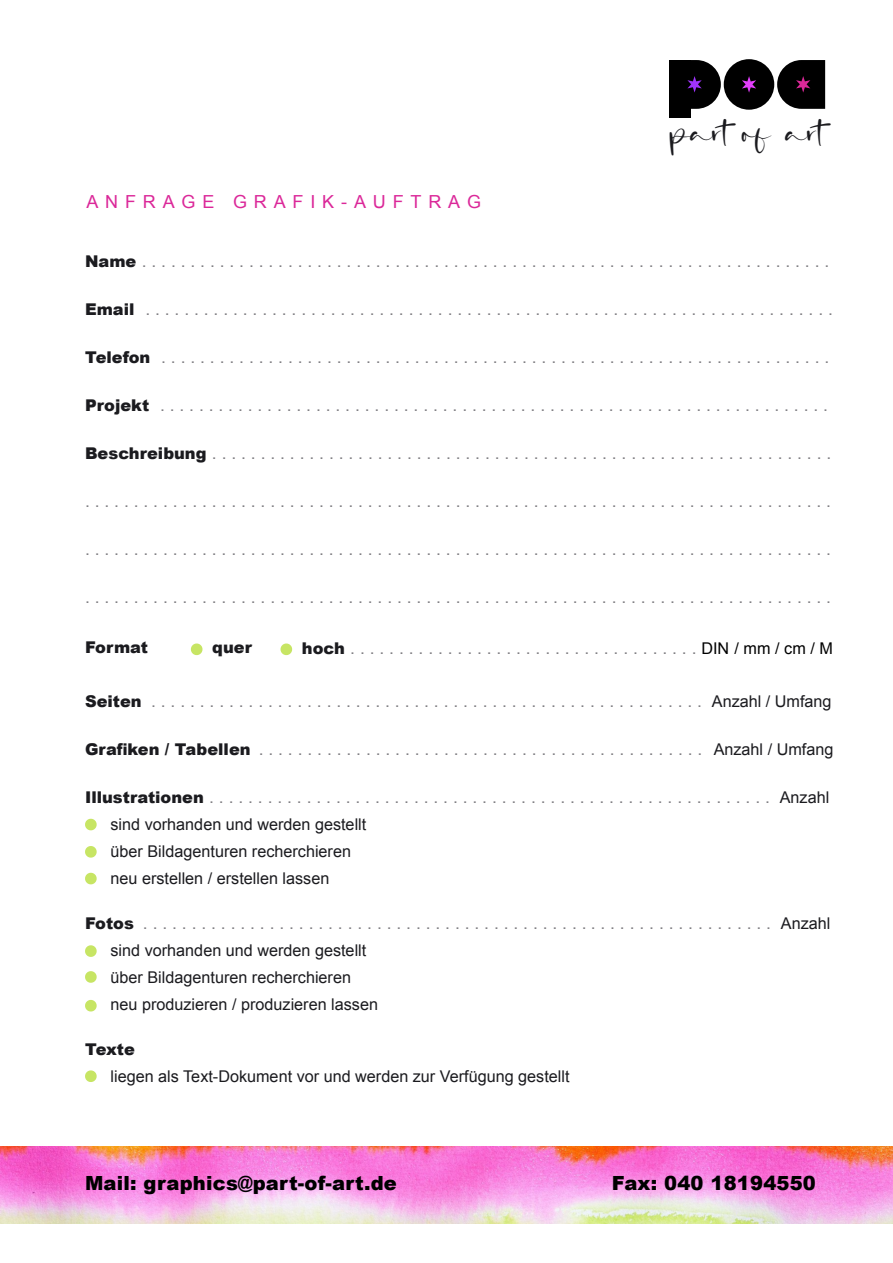
<style>
.page{position:relative;width:893px;height:1263px;background:#fff}
.page>*{position:absolute;margin:0;border:0;box-sizing:border-box;transform-origin:0 0}
.t1{font:46.8px "Thinker Justice";color:#1b1b1f}
.t2{font:900 19.5px "Arial";letter-spacing:.01em;color:#000}
.t3{font:18px "Arial";letter-spacing:.38em;color:#db2899}
.t4{font:17.55px "Arial";color:#818084}
.t5{font:16.2px/27px "Arial";color:#1b1b1f}
.t6{font:900 16.2px "Arial";color:#1b1b1f}
.s1{font-weight:900;font-size:16.2px;color:#1b1b1f}
.s2{font-size:16.2px;color:#000}
.s3{font-size:16.2px;color:#1b1b1f}
</style>
<div class="page">
<img style="left:0;top:1147px;width:893px;height:76px">
<div style="left:669px;top:60px;width:22px;height:57px;background:#000"></div>
<svg style="left:687px;top:60px;width:34px;height:49px"></svg>
<div style="left:724px;top:59px;width:50px;height:51px;background:#000;border-radius:50%"></div>
<svg style="left:777px;top:60px;width:48px;height:49px;background:#251f23"></svg>
<svg style="left:742px;top:76px;width:14px;height:17px"></svg>
<svg style="left:191px;top:643px;width:11px;height:12px"></svg>
<svg style="left:85px;top:819px;width:12px;height:11px"></svg>
<svg style="left:85px;top:846px;width:12px;height:12px"></svg>
<svg style="left:85px;top:873px;width:12px;height:11px"></svg>
<svg style="left:85px;top:945px;width:12px;height:12px"></svg>
<svg style="left:85px;top:1070px;width:12px;height:12px"></svg>
<svg style="left:85px;top:971px;width:12px;height:12px"></svg>
<svg style="left:85px;top:1000px;width:12px;height:11px"></svg>
<svg style="left:281px;top:643px;width:11px;height:12px"></svg>
<p class="t3" style="left:86px;top:195px;width:396px">ANFRAGE GRAFIK-AUFTRAG</p>
<h1 class="t1" style="left:670px;top:102px;width:154px">part of art</h1>
<p class="t4" style="left:85px;top:254px;width:746px"><span class="s1">Name</span>.......................................................................</p>
<p class="t4" style="left:85px;top:302px;width:749px"><span class="s1">Email</span> .......................................................................</p>
<p class="t4" style="left:85px;top:350px;width:746px"><span class="s1">Telefon</span> .....................................................................</p>
<p class="t4" style="left:85px;top:398px;width:745px"><span class="s1">Projekt</span> .....................................................................</p>
<p class="t4" style="left:85px;top:446px;width:748px"><span class="s1">Beschreibung</span>................................................................</p>
<p class="t4" style="left:85px;top:494px;width:748px">.............................................................................</p>
<p class="t4" style="left:85px;top:542px;width:748px">.............................................................................</p>
<p class="t4" style="left:85px;top:590px;width:748px">.............................................................................</p>
<p class="t6" style="left:85px;top:642px;width:64px">Format</p>
<p class="t6" style="left:212px;top:642px;width:41px">quer</p>
<p class="t4" style="left:302px;top:642px;width:532px"><span class="s1">hoch</span>....................................<span class="s2">DIN/mm/cm/M</span></p>
<p class="t4" style="left:85px;top:694px;width:748px"><span class="s1">Seiten</span> ......................................................... <span class="s3">Anzahl/Umfang</span></p>
<p class="t4" style="left:85px;top:742px;width:750px"><span class="s1">Grafiken/Tabellen</span> .............................................. <span class="s3">Anzahl/Umfang</span></p>
<p class="t4" style="left:85px;top:790px;width:746px"><span class="s1">Illustrationen</span>.......................................................... <span class="s3">Anzahl</span></p>
<p class="t5" style="left:111px;top:812px;width:257px">sind vorhanden und werden gestellt über Bildagenturen recherchieren neu erstellen / erstellen lassen</p>
<p class="t4" style="left:85px;top:916px;width:747px"><span class="s1">Fotos</span> ................................................................. <span class="s3">Anzahl</span></p>
<p class="t5" style="left:111px;top:938px;width:269px">sind vorhanden und werden gestellt über Bildagenturen recherchieren neu produzieren / produzieren lassen</p>
<p class="t6" style="left:85px;top:1043px;width:51px">Texte</p>
<p class="t5" style="left:111px;top:1064px;width:460px">liegen als Text-Dokument vor und werden zur Verfügung gestellt</p>
<p class="t2" style="left:85px;top:1176px;width:313px">Mail: graphics@part-of-art.de</p>
<p class="t2" style="left:612px;top:1176px;width:206px">Fax: 040 18194550</p>
</div>
